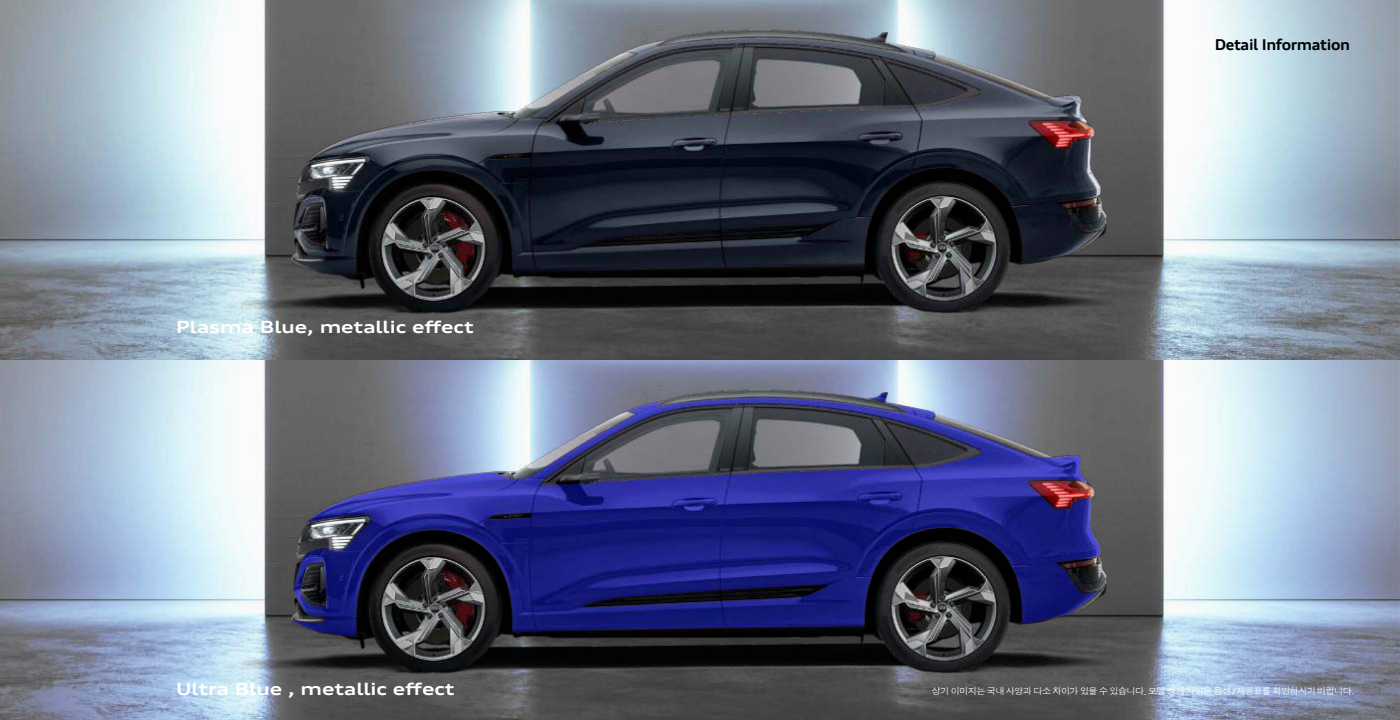
<style>
.page{position:relative;width:1400px;height:720px;background:#fff}
.page>*{position:absolute;margin:0;border:0;box-sizing:border-box;transform-origin:0 0}
.t1{font:700 expanded 17px "Audi Type KR";color:#fff}
.t2{font:700 expanded 15px "Audi Type";letter-spacing:-.025em;color:#000}
.t3{font:9px "Audi Type KR";letter-spacing:-.05em;color:#fff}
.s1{font-family:"Audi Type";font-stretch:expanded}
.s2{font-family:"Audi Type";font-stretch:expanded;font-size:8px}
</style>
<div class="page">
<img style="left:0;top:0;width:1399px;height:720px">
<p class="t1" style="left:176px;top:316px;width:299px">Plasma Blue, metallic effect</p>
<p class="t2" style="left:1215px;top:35px;width:137px">Detail Information</p>
<p class="t1" style="left:176px;top:678px;width:280px">Ultra Blue , metallic effect</p>
<p class="t3" style="left:932px;top:686px;width:424px">상기 이미지는 국내 사양과 다소 차이가 있을 수 있습니다<span class="s1">.</span> 모델 상세 사양은 옵션<span class="s1">/</span>제원표를 확인하시기 바랍니다<span class="s2">.</span></p>
</div>
